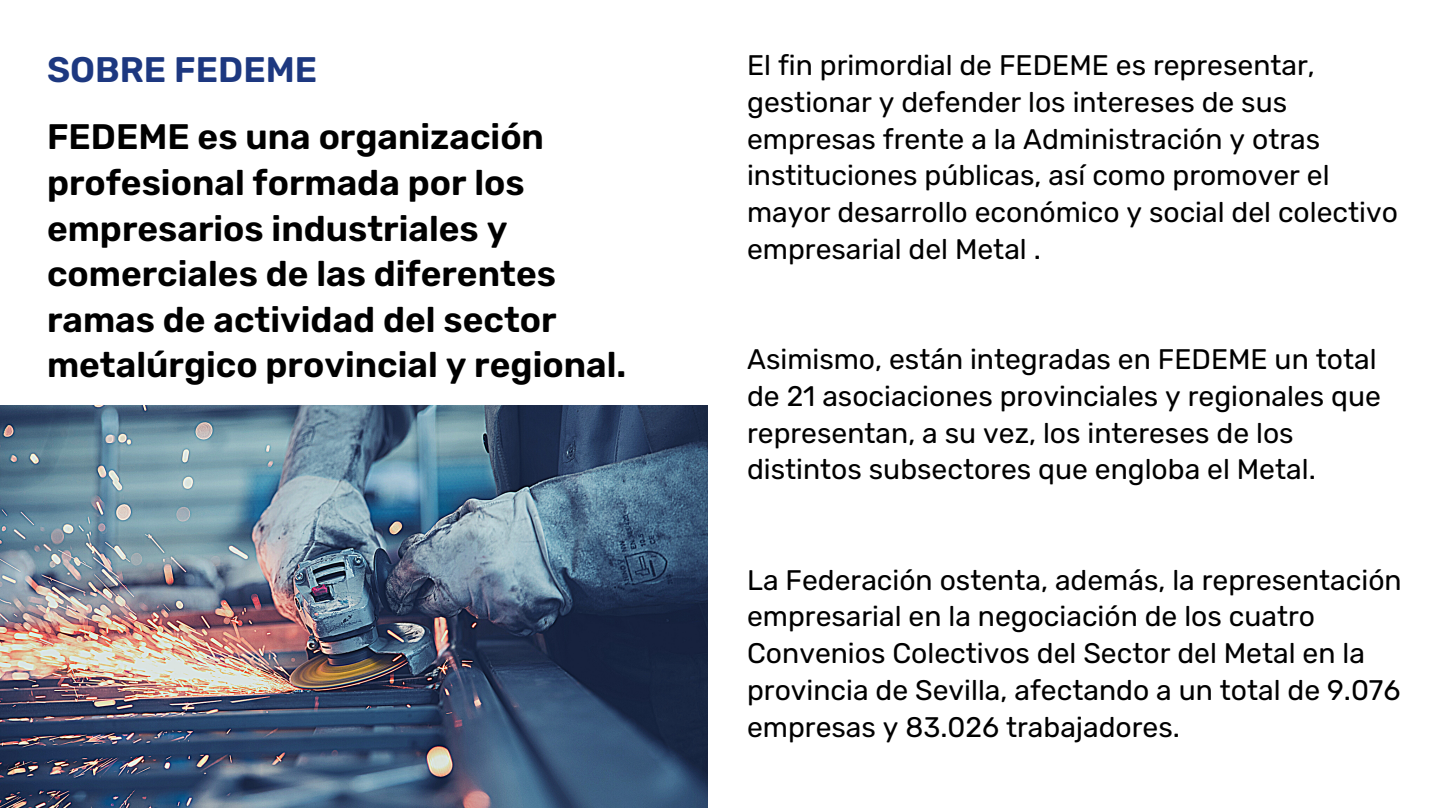
<style>
.page{position:relative;width:1440px;height:810px;background:#fff}
.page>*{position:absolute;margin:0;border:0;box-sizing:border-box;transform-origin:0 0}
.t1{font:600 35.5px "Rubik";color:#1d3880}
.t2{font:600 35.4px/45.6px "Rubik";color:#000}
.t3{font:28.3px/36.8px "Rubik";color:#000}
</style>
<div class="page">
<img style="left:0;top:405px;width:707px;height:403px">
<p class="t1" style="left:47px;top:49px;width:272px">SOBRE FEDEME</p>
<p class="t2" style="left:47px;top:115px;width:581px">FEDEME es una organización profesional formada por los empresarios industriales y comerciales de las diferentes ramas de actividad del sector metalúrgico provincial y regional.</p>
<p class="t3" style="left:747px;top:47px;width:652px">El fin primordial de FEDEME es representar, gestionar y defender los intereses de sus empresas frente a la Administración y otras instituciones públicas, así como promover el mayor desarrollo económico y social del colectivo empresarial del Metal .</p>
<p class="t3" style="left:747px;top:341px;width:635px">Asimismo, están integradas en FEDEME un total de 21 asociaciones provinciales y regionales que representan, a su vez, los intereses de los distintos subsectores que engloba el Metal.</p>
<p class="t3" style="left:747px;top:561px;width:656px">La Federación ostenta, además, la representación empresarial en la negociación de los cuatro Convenios Colectivos del Sector del Metal en la provincia de Sevilla, afectando a un total de 9.076 empresas y 83.026 trabajadores.</p>
</div>
